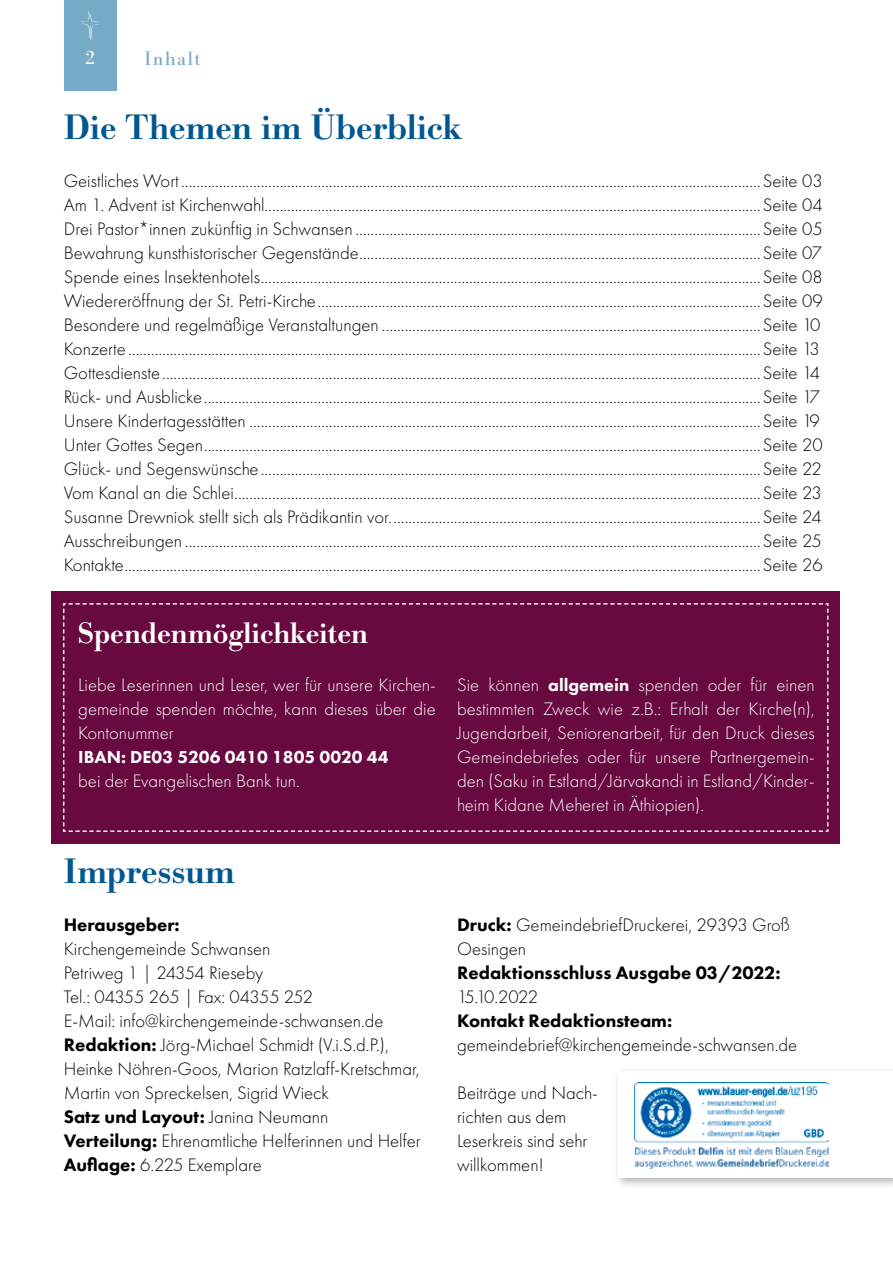
<style>
.page{position:relative;width:893px;height:1263px;background:#fff}
.page>*{position:absolute;margin:0;border:0;box-sizing:border-box;transform-origin:0 0}
.t1{font:500 36.75px "Bodoni URW";color:#005791}
.t2{font:500 30.75px "Bodoni URW";color:#fff}
.t3{font:20.25px "Bodoni URW";letter-spacing:.075em;color:#76abc7}
.t4{font:20.25px "Bodoni URW";color:#fff}
.t5{font:300 18.75px/24px "Futura PT";color:#000}
.t6{font:300 18.75px/24px "Futura PT";color:#fff;text-align:justify}
.t7{font:800 18.75px "Futura PT";color:#000}
.t8{font:800 18px "Futura PT";color:#fff}
.s1{font-weight:800}
.s2{font-weight:800;font-size:18px}
</style>
<div class="page">
<div style="left:64px;top:0;width:53px;height:91px;background:#76abc7"></div>
<svg style="left:81px;top:11px;width:18px;height:29px"></svg>
<div style="left:51px;top:592px;width:788px;height:252px;background:#680940"></div>
<svg style="left:63px;top:603px;width:766px;height:229px"></svg>
<div style="left:613px;top:1066px;width:280px;height:123px;background:#000;opacity:.3"></div>
<div style="left:618px;top:1071px;width:275px;height:107px;background:#fff"></div>
<img style="left:635px;top:1082px;width:194px;height:86px">
<p class="t4" style="left:85px;top:46px;width:12px">2</p>
<p class="t3" style="left:145px;top:47px;width:57px">Inhalt</p>
<h1 class="t1" style="left:64px;top:105px;width:400px">Die Themen im Überblick</h1>
<p class="t5" style="left:64px;top:168px;width:760px">Geistliches Wort .........................................................................................................................................................Seite 03<br>Am 1. Advent ist Kirchenwahl...................................................................................................................................Seite 04<br>Drei Pastor*innen zukünftig in Schwansen ...........................................................................................................Seite 05<br>Bewahrung kunsthistorischer Gegenstände..........................................................................................................Seite 07<br>Spende eines Insektenhotels....................................................................................................................................Seite 08<br>Wiedereröffnung der St. Petri-Kirche.....................................................................................................................Seite 09<br>Besondere und regelmäßige Veranstaltungen ....................................................................................................Seite 10<br>Konzerte .......................................................................................................................................................................Seite 13<br>Gottesdienste..............................................................................................................................................................Seite 14<br>Rück- und Ausblicke...................................................................................................................................................Seite 17<br>Unsere Kindertagesstätten .......................................................................................................................................Seite 19<br>Unter Gottes Segen...................................................................................................................................................Seite 20<br>Glück- und Segenswünsche....................................................................................................................................Seite 22<br>Vom Kanal an die Schlei...........................................................................................................................................Seite 23<br>Susanne Drewniok stellt sich als Prädikantin vor..................................................................................................Seite 24<br>Ausschreibungen ........................................................................................................................................................Seite 25<br>Kontakte........................................................................................................................................................................Seite 26</p>
<h2 class="t2" style="left:78px;top:614px;width:292px">Spendenmöglichkeiten</h2>
<p class="t6" style="left:78px;top:672px;width:359px">Liebe Leserinnen und Leser, wer für unsere Kirchen&shy;gemeinde spenden möchte, kann dieses über die Kontonummer</p>
<p class="t8" style="left:78px;top:745px;width:312px">IBAN: DE03 5206 0410 1805 0020 44</p>
<p class="t6" style="left:78px;top:768px;width:223px">bei der Evangelischen Bank tun.</p>
<h1 class="t1" style="left:64px;top:849px;width:172px">Impressum</h1>
<p class="t7" style="left:64px;top:913px;width:118px">Herausgeber:</p>
<p class="t5" style="left:64px;top:936px;width:358px">Kirchengemeinde Schwansen<br>Petriweg 1 | 24354 Rieseby<br>Tel.: 04355 265 | Fax: 04355 252<br>E-Mail: info@kirchengemeinde-schwansen.de <span class="s1">Redaktion:</span> Jörg-Michael Schmidt (V.i.S.d.P.), Heinke Nöhren-Goos, Marion Ratzlaff-Kretschmar, Martin von Spreckelsen, Sigrid Wieck<br><span class="s1">Satz und Layout:</span> Janina Neumann <span class="s1">Verteilung:</span> Ehrenamtliche Helferinnen und Helfer <span class="s1">Auflage:</span> 6.225 Exemplare</p>
<p class="t6" style="left:457px;top:672px;width:359px">Sie können <span class="s2">allgemein</span> spenden oder für einen bestimmten Zweck wie z.B.: Erhalt der Kirche(n), Jugendarbeit, Seniorenarbeit, für den Druck dieses Gemeindebriefes oder für unsere Partnergemein&shy;den (Saku in Estland/Järvakandi in Estland/Kinder&shy;heim Kidane Meheret in Äthiopien).</p>
<p class="t5" style="left:457px;top:912px;width:334px"><span class="s1">Druck:</span> GemeindebriefDruckerei, 29393 Groß<br>Oesingen</p>
<p class="t7" style="left:457px;top:961px;width:325px">Redaktionsschluss Ausgabe 03/2022:</p>
<p class="t5" style="left:457px;top:984px;width:82px">15.10.2022</p>
<p class="t7" style="left:457px;top:1009px;width:217px">Kontakt Redaktionsteam:</p>
<p class="t5" style="left:457px;top:1032px;width:342px">gemeindebrief@kirchengemeinde-schwansen.de</p>
<p class="t5" style="left:457px;top:1080px;width:142px">Beiträge und Nach&shy;richten aus dem<br>Leserkreis sind sehr willkommen!</p>
</div>
